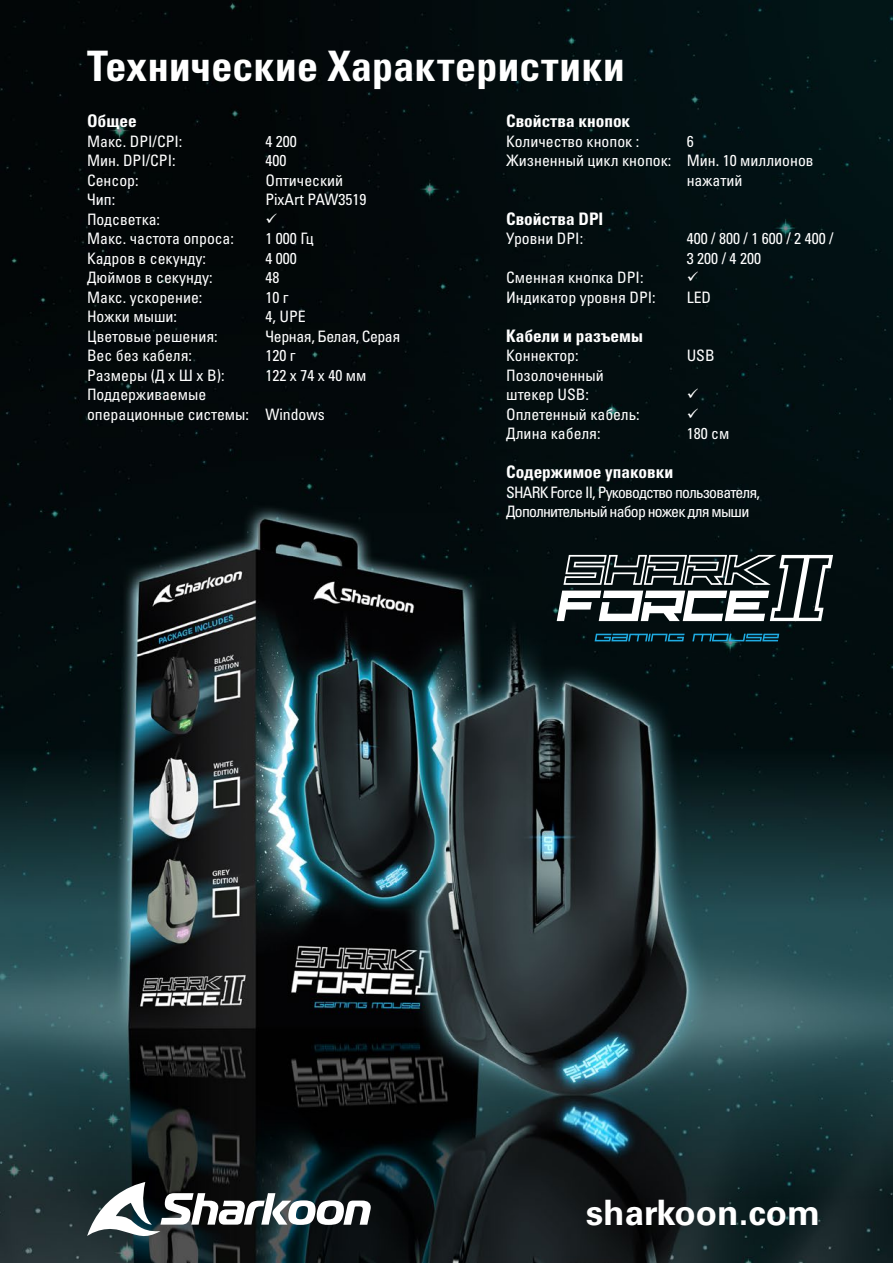
<style>
.page{position:relative;width:893px;height:1263px;background:#fff}
.page>*{position:absolute;margin:0;border:0;box-sizing:border-box;transform-origin:0 0}
.t1{font:42px "Univers LTCYR 67 Bold Cond";letter-spacing:.005em;color:#fff}
.t2{font:700 34.95px "Univers LTCYR 65";color:#fff}
.t3{font:17.25px "Univers LTCYR 67 Bold Cond";color:#fff}
.t4{font:condensed 15.75px/19.5px "Univers LTCYR 57";color:#fff}
.t5{font:condensed 15.75px/19.5px "Univers LTCYR 57";letter-spacing:-.05em;color:#fff}
</style>
<div class="page">
<img style="left:0;top:0;width:893px;height:1263px">
<svg style="left:557px;top:555px;width:276px;height:66px"></svg>
<svg style="left:595px;top:634px;width:184px;height:7px"></svg>
<svg style="left:87px;top:1182px;width:284px;height:57px"></svg>
<svg style="left:266px;top:213px;width:11px;height:10px"></svg>
<svg style="left:688px;top:271px;width:10px;height:10px"></svg>
<svg style="left:688px;top:388px;width:10px;height:30px"></svg>
<h1 class="t1" style="left:87px;top:41px;width:539px">Технические Характеристики</h1>
<p class="t3" style="left:87px;top:110px;width:51px">Общее</p>
<p class="t4" style="left:87px;top:131px;width:163px">Макс. DPI/СPI:<br>Мин. DPI/CPI:<br>Сенсор:<br>Чип:<br>Подсветка:<br>Макс. частота опроса:<br>Кадров в секунду:<br>Дюймов в секунду:<br>Макс. ускорение:<br>Ножки мыши:<br>Цветовые решения:<br>Вес без кабеля:<br>Размеры (Д x Ш x В):<br>Поддерживаемые операционные системы:</p>
<p class="t4" style="left:265px;top:131px;width:103px">4 200<br>400<br>Оптический<br>PixArt PAW3519</p>
<p class="t3" style="left:506px;top:110px;width:126px">Свойства кнопок</p>
<p class="t4" style="left:506px;top:131px;width:167px">Количество кнопок :<br>Жизненный цикл кнопок:</p>
<p class="t4" style="left:687px;top:131px;width:128px">6<br>Мин. 10 миллионов нажатий</p>
<p class="t3" style="left:506px;top:208px;width:99px">Свойства DPI</p>
<p class="t4" style="left:506px;top:228px;width:79px">Уровни DPI:</p>
<p class="t4" style="left:506px;top:267px;width:151px">Сменная кнопка DPI:<br>Индикатор уровня DPI:</p>
<p class="t3" style="left:506px;top:325px;width:138px">Кабели и разъемы</p>
<p class="t4" style="left:506px;top:345px;width:135px">Коннектор:<br>Позолоченный штекер USB:<br>Оплетенный кабель:<br>Длина кабеля:</p>
<p class="t3" style="left:506px;top:461px;width:169px">Содержимое упаковки</p>
<p class="t5" style="left:506px;top:482px;width:255px">SHARK Force II, Руководство пользователя,<br>Дополнительный набор ножек для мыши</p>
<p class="t4" style="left:687px;top:228px;width:148px">400 / 800 / 1 600 / 2 400 /<br>3 200 / 4 200</p>
<p class="t4" style="left:687px;top:287px;width:26px">LED</p>
<p class="t4" style="left:265px;top:228px;width:136px">1 000 Гц<br>4 000<br>48<br>10 г<br>4, UPE<br>Черная, Белая, Серая<br>120 г<br>122 x 74 x 40 мм</p>
<p class="t4" style="left:265px;top:404px;width:61px">Windows</p>
<p class="t4" style="left:687px;top:345px;width:30px">USB</p>
<p class="t4" style="left:687px;top:423px;width:44px">180 см</p>
<h2 class="t2" style="left:586px;top:1188px;width:236px">sharkoon.com</h2>
</div>
